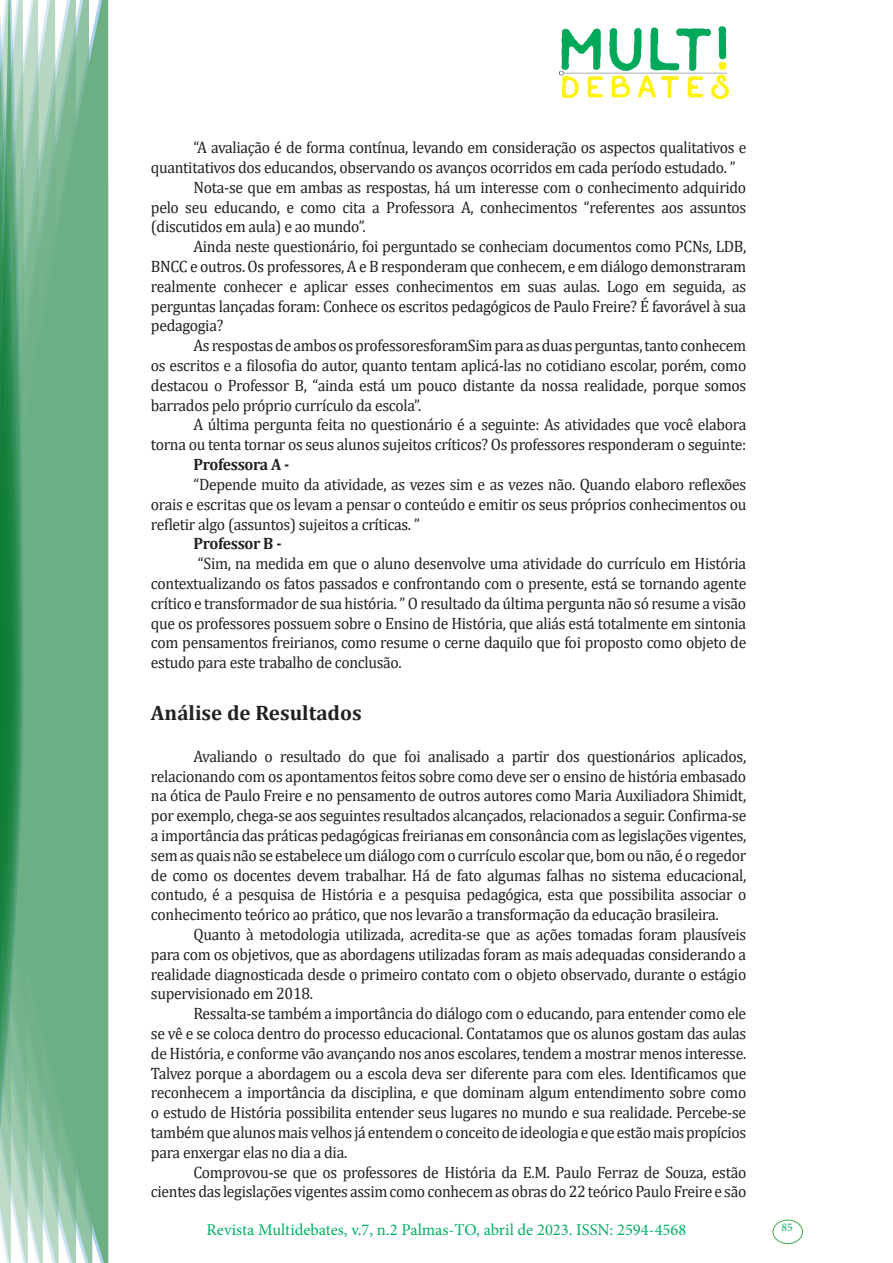
<style>
.page{position:relative;width:893px;height:1263px;background:#fff}
.page>*{position:absolute;margin:0;border:0;box-sizing:border-box;transform-origin:0 0}
.Titulo_2{font:700 21px "Cambria";color:#231f20}
.texto{font:16.5px/19.8px "Cambria";letter-spacing:-.02em;color:#231f20;text-align:justify;scale:.95 1}
.t1{font:16.5px "Minion Pro";color:#00b064}
.texto-2{font:700 16.5px "Cambria";letter-spacing:-.02em;color:#231f20;scale:.95 1}
.t2{font:11.7px "Minion Pro";color:#00b064}
</style>
<div class="page">
<img style="left:559px;top:26px;width:169px;height:72px">
<div style="left:95px;top:0;width:14px;height:1263px;background:#6caf84"></div>
<svg style="left:79px;top:0;width:16px;height:1263px;background:#71b289"></svg>
<svg style="left:62px;top:0;width:17px;height:1263px;background:#75b48c"></svg>
<svg style="left:45px;top:0;width:17px;height:1263px;background:#7cb792"></svg>
<svg style="left:30px;top:0;width:15px;height:1263px;background:#80ba96"></svg>
<svg style="left:0;top:0;width:30px;height:1263px;background:#61a97f"></svg>
<div style="left:772px;top:1219px;width:31px;height:25px;border:1px solid #40ae49;border-radius:50%"></div>
<p class="texto" style="left:151px;top:138px;width:628px;text-indent:43px">“A avaliação é de forma contínua, levando em consideração os aspectos qualitativos e quantitativos dos educandos, observando os avanços ocorridos em cada período estudado. ”</p>
<p class="texto" style="left:151px;top:177px;width:628px;text-indent:43px">Nota-se que em ambas as respostas, há um interesse com o conhecimento adquirido pelo seu educando, e como cita a Professora A, conhecimentos “referentes aos assuntos (discutidos em aula) e ao mundo”.</p>
<p class="texto" style="left:151px;top:237px;width:628px;text-indent:43px">Ainda neste questionário, foi perguntado se conheciam documentos como PCNs, LDB, BNCC e outros. Os professores, A e B responderam que conhecem, e em diálogo demonstraram realmente conhecer e aplicar esses conhecimentos em suas aulas. Logo em seguida, as perguntas lançadas foram: Conhece os escritos pedagógicos de Paulo Freire? É favorável à sua pedagogia?</p>
<p class="texto" style="left:151px;top:336px;width:628px;text-indent:43px">As respostas de ambos os professoresforamSim para as duas perguntas, tanto conhecem os escritos e a filosofia do autor, quanto tentam aplicá-las no cotidiano escolar, porém, como destacou o Professor B, “ainda está um pouco distante da nossa realidade, porque somos barrados pelo próprio currículo da escola”.</p>
<p class="texto" style="left:151px;top:415px;width:628px;text-align:right">A última pergunta feita no questionário é a seguinte: As atividades que você elabora<br>torna ou tenta tornar os seus alunos sujeitos críticos? Os professores responderam o seguinte:</p>
<p class="texto-2" style="left:193px;top:453px;width:103px">Professora A -</p>
<p class="texto" style="left:151px;top:474px;width:628px;text-indent:43px">“Depende muito da atividade, as vezes sim e as vezes não. Quando elaboro reflexões orais e escritas que os levam a pensar o conteúdo e emitir os seus próprios conhecimentos ou refletir algo (assuntos) sujeitos a críticas. ”</p>
<p class="texto-2" style="left:193px;top:532px;width:94px">Professor B -</p>
<p class="texto" style="left:151px;top:553px;width:628px;text-indent:47px">“Sim, na medida em que o aluno desenvolve uma atividade do currículo em História contextualizando os fatos passados e confrontando com o presente, está se tornando agente crítico e transformador de sua história. ” O resultado da última pergunta não só resume a visão que os professores possuem sobre o Ensino de História, que aliás está totalmente em sintonia com pensamentos freirianos, como resume o cerne daquilo que foi proposto como objeto de estudo para este trabalho de conclusão.</p>
<p class="Titulo_2" style="left:151px;top:698px;width:212px">Análise de Resultados</p>
<p class="texto" style="left:151px;top:746px;width:628px;text-indent:43px">Avaliando o resultado do que foi analisado a partir dos questionários aplicados, relacionando com os apontamentos feitos sobre como deve ser o ensino de história embasado na ótica de Paulo Freire e no pensamento de outros autores como Maria Auxiliadora Shimidt, por exemplo, chega-se aos seguintes resultados alcançados, relacionados a seguir. Confirma-se a importância das práticas pedagógicas freirianas em consonância com as legislações vigentes, sem as quais não se estabelece um diálogo com o currículo escolar que, bom ou não, é o regedor de como os docentes devem trabalhar. Há de fato algumas falhas no sistema educacional, contudo, é a pesquisa de História e a pesquisa pedagógica, esta que possibilita associar o conhecimento teórico ao prático, que nos levarão a transformação da educação brasileira.</p>
<p class="texto" style="left:151px;top:924px;width:628px;text-indent:43px">Quanto à metodologia utilizada, acredita-se que as ações tomadas foram plausíveis para com os objetivos, que as abordagens utilizadas foram as mais adequadas considerando a realidade diagnosticada desde o primeiro contato com o objeto observado, durante o estágio supervisionado em 2018.</p>
<p class="texto" style="left:151px;top:1003px;width:628px;text-indent:43px">Ressalta-se também a importância do diálogo com o educando, para entender como ele se vê e se coloca dentro do processo educacional. Contatamos que os alunos gostam das aulas de História, e conforme vão avançando nos anos escolares, tendem a mostrar menos interesse.<br>Talvez porque a abordagem ou a escola deva ser diferente para com eles. Identificamos que reconhecem a importância da disciplina, e que dominam algum entendimento sobre como o estudo de História possibilita entender seus lugares no mundo e sua realidade. Percebe-se também que alunos mais velhos já entendem o conceito de ideologia e que estão mais propícios para enxergar elas no dia a dia.</p>
<p class="texto" style="left:151px;top:1162px;width:628px;text-align:right">Comprovou-se que os professores de História da E.M. Paulo Ferraz de Souza, estão cientes das legislações vigentes assim como conhecem as obras do 22 teórico Paulo Freire e são</p>
<p class="t1" style="left:207px;top:1218px;width:481px">Revista Multidebates, v.7, n.2 Palmas-TO, abril de 2023. ISSN: 2594-4568</p>
<p class="t2" style="left:781px;top:1219px;width:13px">85</p>
</div>
